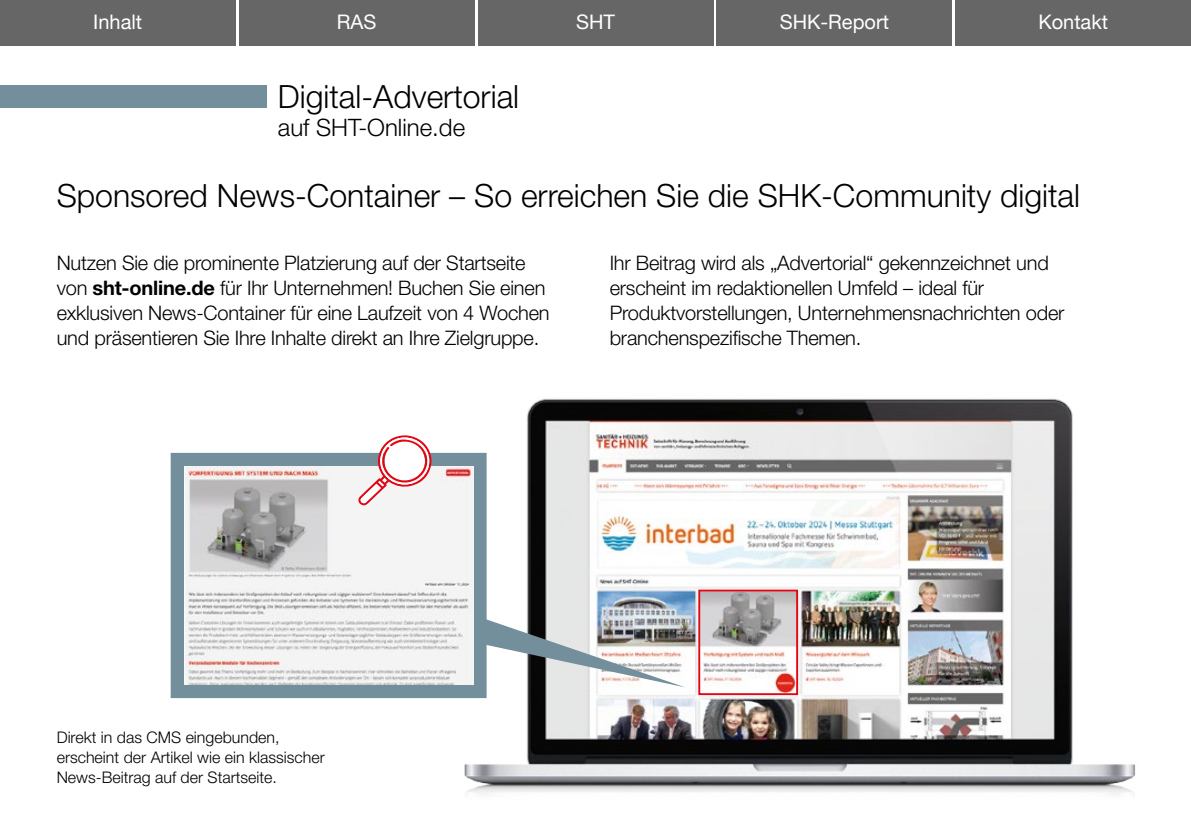
<style>
.page{position:relative;width:1191px;height:840px;background:#fff}
.page>*{position:absolute;margin:0;border:0;box-sizing:border-box;transform-origin:0 0}
.t1{font:300 32px "Helvetica Neue LT Std";color:#000}
.t2{font:300 24px "Helvetica Neue LT Std";color:#000}
.t3{font:300 20px/25px "Helvetica Neue LT Std";letter-spacing:-.01em;color:#000}
.t4{font:20px "Helvetica Neue";color:#fff}
.t5{font:300 16px/20px "Helvetica Neue LT Std";color:#000}
.s1{font-weight:700}
</style>
<div class="page">
<img style="left:358px;top:398px;width:777px;height:396px">
<svg style="left:697px;top:588px;width:102px;height:107px"></svg>
<div style="left:0;top:85px;width:266px;height:23px;background:#748f9c"></div>
<svg style="left:486px;top:615px;width:199px;height:72px"></svg>
<svg style="left:181px;top:462px;width:295px;height:225px;background:#8ca0aa"></svg>
<div style="left:171px;top:452px;width:315px;height:245px;border:9px solid #748f9c"></div>
<img style="left:184px;top:466px;width:289px;height:217px">
<svg style="left:358px;top:435px;width:73px;height:70px"></svg>
<div style="left:0;top:0;width:235px;height:45px;background:#666"></div>
<div style="left:478px;top:0;width:235px;height:45px;background:#666"></div>
<div style="left:716px;top:0;width:236px;height:45px;background:#666"></div>
<div style="left:239px;top:0;width:235px;height:45px;background:#666"></div>
<div style="left:955px;top:0;width:236px;height:45px;background:#666"></div>
<p class="t4" style="left:93px;top:8px;width:50px">Inhalt</p>
<p class="t4" style="left:337px;top:8px;width:41px">RAS</p>
<p class="t4" style="left:576px;top:8px;width:40px">SHT</p>
<p class="t4" style="left:779px;top:8px;width:111px">SHK-Report</p>
<p class="t4" style="left:1038px;top:8px;width:71px">Kontakt</p>
<h1 class="t1" style="left:278px;top:77px;width:243px">Digital-Advertorial</h1>
<p class="t2" style="left:278px;top:113px;width:189px">auf SHT-Online.de</p>
<h1 class="t1" style="left:57px;top:176px;width:1025px">Sponsored News-Container – So erreichen Sie die SHK-Community digital</h1>
<p class="t3" style="left:57px;top:249px;width:494px">Nutzen Sie die prominente Platzierung auf der Startseite von <span class="s1">sht-online.de</span> für Ihr Unternehmen! Buchen Sie einen exklusiven News-Container für eine Laufzeit von 4 Wochen und präsentieren Sie Ihre Inhalte direkt an Ihre Zielgruppe.</p>
<p class="t3" style="left:609px;top:249px;width:456px">Ihr Beitrag wird als „Advertorial“ gekennzeichnet und erscheint im redaktionellen Umfeld – ideal für Produktvorstellungen, Unternehmensnachrichten oder branchenspezifische Themen.</p>
<p class="t5" style="left:57px;top:726px;width:269px">Direkt in das CMS eingebunden, erscheint der Artikel wie ein klassischer<br>News-Beitrag auf der Startseite.</p>
</div>
